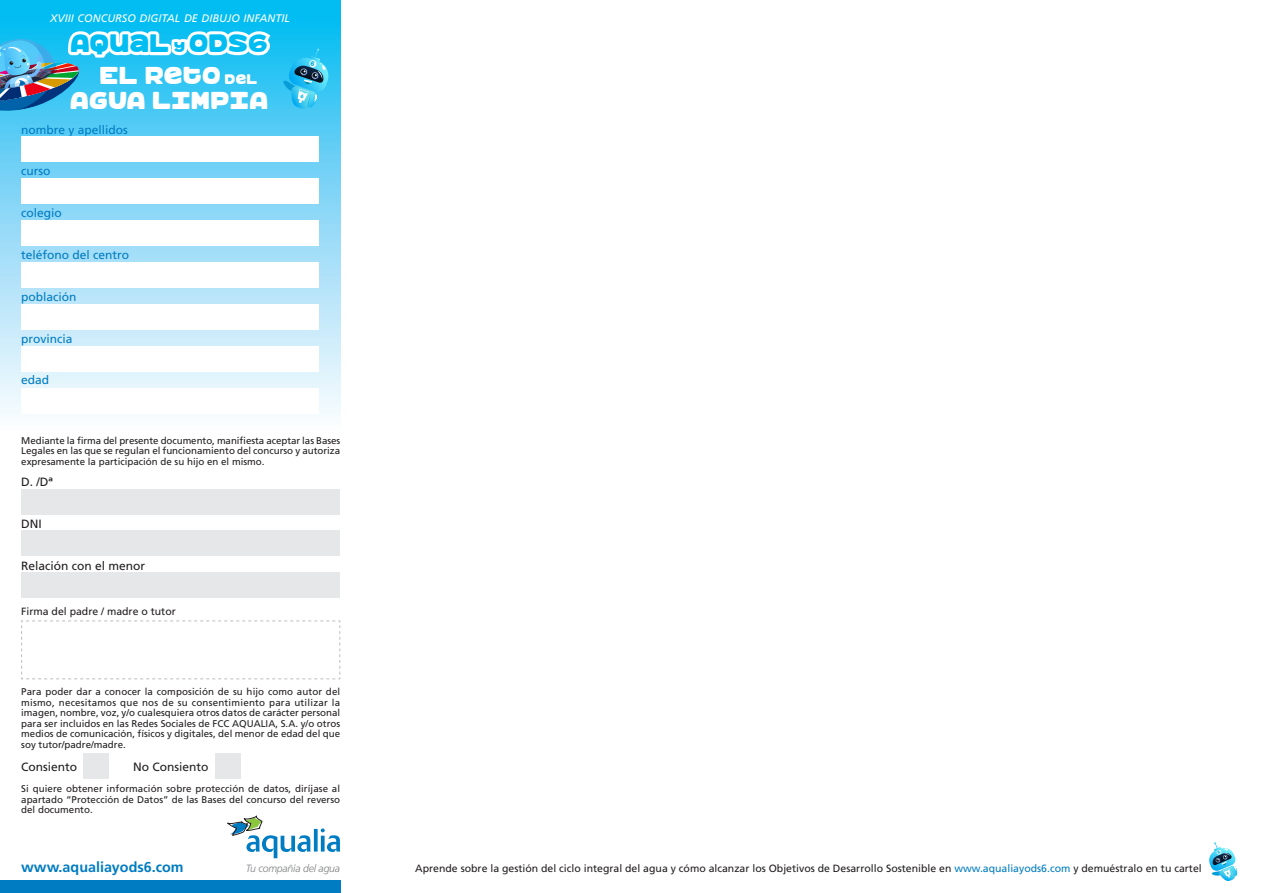
<style>
.page{position:relative;width:1263px;height:893px;background:#fff}
.page>*{position:absolute;margin:0;border:0;box-sizing:border-box;transform-origin:0 0}
.t1{font:22.2px "Benji";color:#01bdf2}
.t2{font:21.45px "Benji";color:#fff}
.t3{font:700 14.25px "Frutiger LT Std";color:#007cc2}
.t4{font:12.15px "Benji";color:#fff}
.t5{font:12px "Frutiger LT Std";color:#007cc2}
.t6{font:12px "Frutiger LT Std";color:#231f20}
.t7{font:italic 10.95px "Frutiger LT Std";color:#fff}
.t8{font:10.5px "Frutiger LT Std";color:#231f20}
.t9{font:italic 300 10.5px "Frutiger LT Std";letter-spacing:-.02em;color:#808285}
.t10{font:9.75px/10.5px "Frutiger LT Std";color:#231f20;text-align:justify}
.s1{font-size:12.6px}
.s2{color:#007cc2}
</style>
<div class="page">
<div style="left:0;top:0;width:340px;height:430px;background:linear-gradient(to bottom,#03b8f1,#fffbfe)"></div>
<div style="left:21px;top:136px;width:298px;height:26px;background:#fff"></div>
<div style="left:21px;top:220px;width:298px;height:26px;background:#fff"></div>
<div style="left:21px;top:178px;width:298px;height:26px;background:#fff"></div>
<div style="left:21px;top:262px;width:298px;height:26px;background:#fff"></div>
<div style="left:21px;top:346px;width:298px;height:25px;background:#fff"></div>
<div style="left:21px;top:304px;width:298px;height:26px;background:#fff"></div>
<div style="left:21px;top:388px;width:298px;height:25px;background:#fff"></div>
<svg style="left:21px;top:620px;width:320px;height:60px"></svg>
<div style="left:0;top:880px;width:340px;height:13px;background:#007cc2"></div>
<svg style="left:227px;top:815px;width:113px;height:43px"></svg>
<div style="left:83px;top:753px;width:25px;height:26px;background:#e6e7e9"></div>
<div style="left:215px;top:753px;width:25px;height:26px;background:#e6e7e9"></div>
<div style="left:21px;top:489px;width:319px;height:25px;background:#e6e7e9"></div>
<div style="left:21px;top:572px;width:319px;height:26px;background:#e6e7e9"></div>
<div style="left:21px;top:531px;width:319px;height:25px;background:#e6e7e9"></div>
<svg style="left:0;top:0;width:275px;height:169px"></svg>
<svg style="left:1209px;top:842px;width:28px;height:39px"></svg>
<svg style="left:283px;top:48px;width:47px;height:61px;background:#38b8e0"></svg>
<p class="t7" style="left:50px;top:12px;width:241px">XVIII CONCURSO DIGITAL DE DIBUJO INFANTIL</p>
<h1 class="t1" style="left:71px;top:26px;width:199px">AQUAL <span class="s1">Y</span> ODS6</h1>
<p class="t4" style="left:225px;top:69px;width:34px">DEL</p>
<h2 class="t2" style="left:71px;top:83px;width:200px">AGUA LIMPIA</h2>
<h2 class="t2" style="left:100px;top:58px;width:123px">EL RETO</h2>
<p class="t5" style="left:21px;top:122px;width:108px">nombre y apellidos</p>
<p class="t5" style="left:21px;top:164px;width:31px">curso</p>
<p class="t5" style="left:21px;top:206px;width:42px">colegio</p>
<p class="t5" style="left:21px;top:248px;width:110px">teléfono del centro</p>
<p class="t5" style="left:21px;top:290px;width:57px">población</p>
<p class="t5" style="left:21px;top:331px;width:53px">provincia</p>
<p class="t5" style="left:21px;top:373px;width:30px">edad</p>
<p class="t10" style="left:21px;top:435px;width:321px">Mediante la firma del presente documento, manifiesta aceptar las Bases Legales en las que se regulan el funcionamiento del concurso y autoriza expresamente la participación de su hijo en el mismo.</p>
<p class="t6" style="left:21px;top:475px;width:33px">D. /Dª</p>
<p class="t6" style="left:21px;top:517px;width:22px">DNI</p>
<p class="t6" style="left:21px;top:558px;width:126px">Relación con el menor</p>
<p class="t8" style="left:21px;top:605px;width:156px">Firma del padre / madre o tutor</p>
<p class="t10" style="left:21px;top:687px;width:321px">Para poder dar a conocer la composición de su hijo como autor del mismo, necesitamos que nos de su consentimiento para utilizar la imagen, nombre, voz, y/o cualesquiera otros datos de carácter personal para ser incluidos en las Redes Sociales de FCC AQUALIA, S.A. y/o otros medios de comunicación, físicos y digitales, del menor de edad del que soy tutor/padre/madre.</p>
<p class="t10" style="left:21px;top:783px;width:320px">Si quiere obtener información sobre protección de datos, diríjase al apartado “Protección de Datos” de las Bases del concurso del reverso del documento.</p>
<p class="t6" style="left:21px;top:759px;width:58px">Consiento</p>
<p class="t6" style="left:133px;top:759px;width:77px">No Consiento</p>
<h3 class="t3" style="left:21px;top:859px;width:164px">www.aqualiayods6.com</h3>
<p class="t9" style="left:246px;top:862px;width:96px">Tu compañía del agua</p>
<p class="t8" style="left:415px;top:862px;width:788px">Aprende sobre la gestión del ciclo integral del agua y cómo alcanzar los Objetivos de Desarrollo Sostenible en <span class="s2">www.aqualiayods6.com</span> y demuéstralo en tu cartel</p>
</div>
